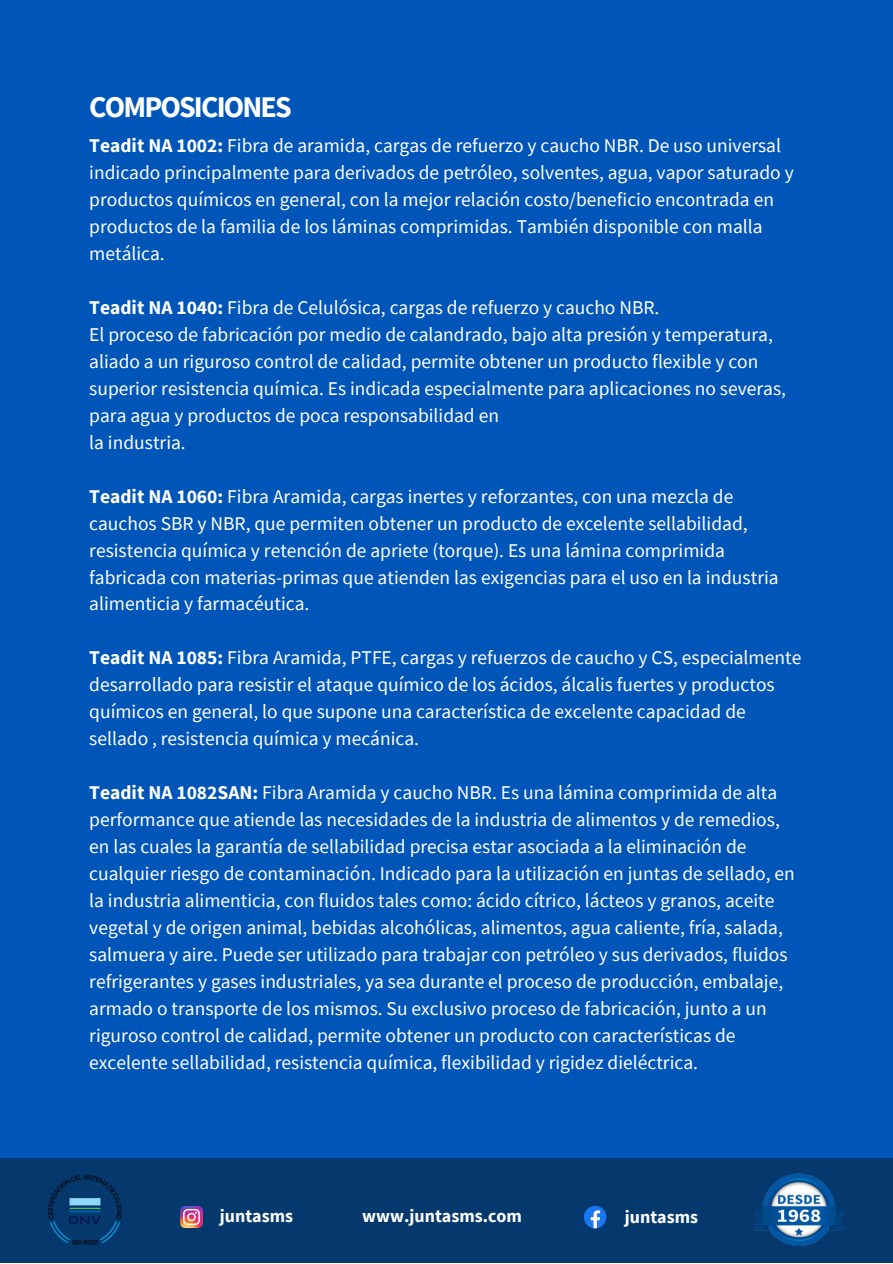
<style>
.page{position:relative;width:893px;height:1264px;background:#fff}
.page>*{position:absolute;margin:0;border:0;box-sizing:border-box;transform-origin:0 0}
.t1{font:700 30px "Source Sans Pro";letter-spacing:-.06em;color:#fff}
.t2{font:19.5px/27px "Source Sans Pro";color:#fff}
.t3{font:700 18px "Source Sans Pro";color:#fff}
.s1{font-weight:700}
</style>
<div class="page">
<div style="left:0;top:0;width:892px;height:1262px;background:#0055b8"></div>
<div style="left:0;top:1157px;width:892px;height:105px;background:#05396d"></div>
<img style="left:754px;top:1173px;width:90px;height:73px">
<img style="left:48px;top:1174px;width:74px;height:71px">
<svg style="left:584px;top:1206px;width:22px;height:22px"></svg>
<img style="left:181px;top:1206px;width:21px;height:21px">
<p class="t1" style="left:89px;top:87px;width:204px">COMPOSICIONES</p>
<p class="t2" style="left:89px;top:131px;width:706px"><span class="s1">Teadit NA 1002:</span> Fibra de aramida, cargas de refuerzo y caucho NBR. De uso universal indicado principalmente para derivados de petróleo, solventes, agua, vapor saturado y productos químicos en general, con la mejor relación costo/beneficio encontrada en productos de la familia de los láminas comprimidas. También disponible con malla metálica.</p>
<p class="t2" style="left:89px;top:293px;width:571px"><span class="s1">Teadit NA 1040:</span> Fibra de Celulósica, cargas de refuerzo y caucho NBR.</p>
<p class="t2" style="left:89px;top:320px;width:698px">El proceso de fabricación por medio de calandrado, bajo alta presión y temperatura, aliado a un riguroso control de calidad, permite obtener un producto flexible y con superior resistencia química. Es indicada especialmente para aplicaciones no severas, para agua y productos de poca responsabilidad en</p>
<p class="t2" style="left:89px;top:428px;width:98px">la industria.</p>
<p class="t2" style="left:89px;top:482px;width:691px"><span class="s1">Teadit NA 1060:</span> Fibra Aramida, cargas inertes y reforzantes, con una mezcla de cauchos SBR y NBR, que permiten obtener un producto de excelente sellabilidad, resistencia química y retención de apriete (torque). Es una lámina comprimida fabricada con materias-primas que atienden las exigencias para el uso en la industria alimenticia y farmacéutica.</p>
<p class="t2" style="left:89px;top:644px;width:713px"><span class="s1">Teadit NA 1085:</span> Fibra Aramida, PTFE, cargas y refuerzos de caucho y CS, especialmente desarrollado para resistir el ataque químico de los ácidos, álcalis fuertes y productos químicos en general, lo que supone una característica de excelente capacidad de sellado , resistencia química y mecánica.</p>
<p class="t2" style="left:89px;top:779px;width:707px"><span class="s1">Teadit NA 1082SAN:</span> Fibra Aramida y caucho NBR. Es una lámina comprimida de alta performance que atiende las necesidades de la industria de alimentos y de remedios, en las cuales la garantía de sellabilidad precisa estar asociada a la eliminación de cualquier riesgo de contaminación. Indicado para la utilización en juntas de sellado, en la industria alimenticia, con fluidos tales como: ácido cítrico, lácteos y granos, aceite vegetal y de origen animal, bebidas alcohólicas, alimentos, agua caliente, fría, salada, salmuera y aire. Puede ser utilizado para trabajar con petróleo y sus derivados, fluidos refrigerantes y gases industriales, ya sea durante el proceso de producción, embalaje, armado o transporte de los mismos. Su exclusivo proceso de fabricación, junto a un riguroso control de calidad, permite obtener un producto con características de excelente sellabilidad, resistencia química, flexibilidad y rigidez dieléctrica.</p>
<p class="t3" style="left:220px;top:1204px;width:75px">juntasms</p>
<p class="t3" style="left:362px;top:1204px;width:161px">www.juntasms.com</p>
<p class="t3" style="left:624px;top:1205px;width:75px">juntasms</p>
</div>
